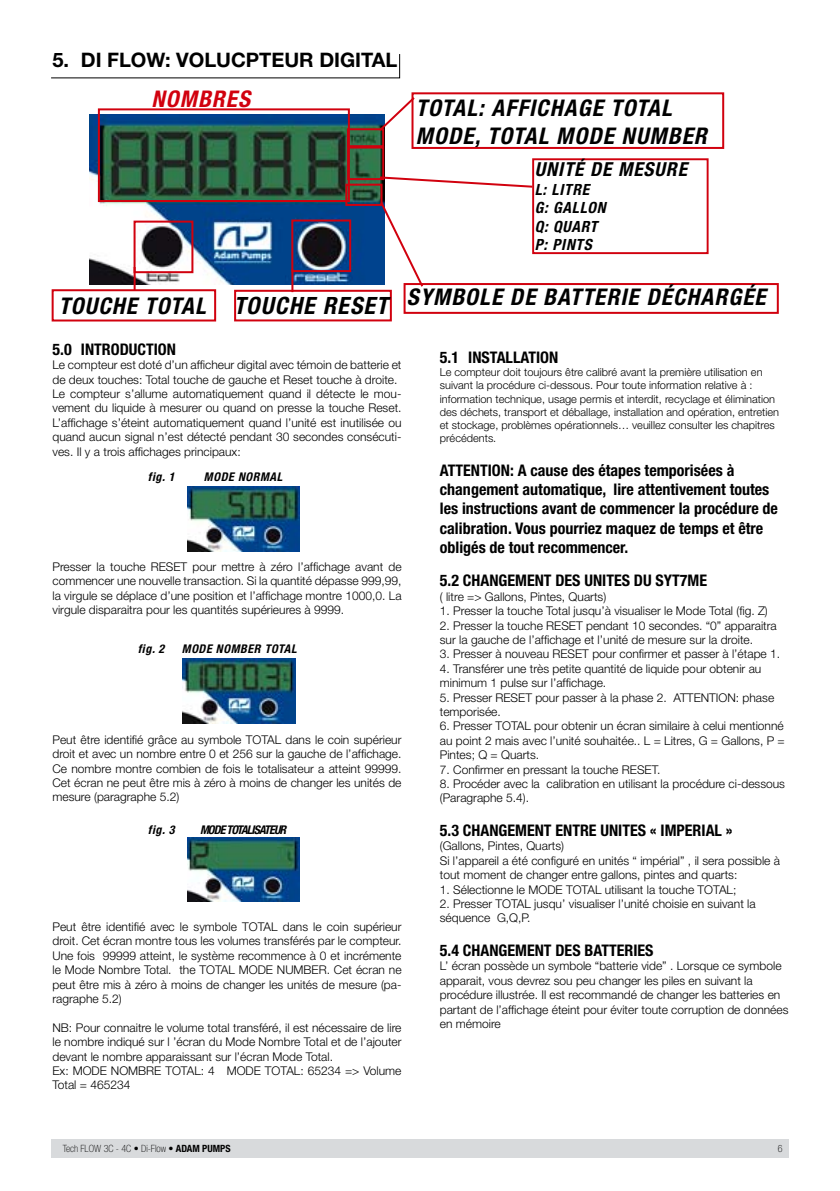
<style>
.page{position:relative;width:840px;height:1191px;background:#fff}
.page>*{position:absolute;margin:0;border:0;box-sizing:border-box;transform-origin:0 0}
.t1{font:italic 700 condensed 23.8px "Helvetica Neue";letter-spacing:.05em;color:#000}
.t2{font:italic 700 condensed 23px/27.6px "Helvetica Neue";letter-spacing:.05em;color:#000}
.t3{font:italic 700 condensed 23px "Helvetica Neue";color:#d1010e}
.t4{font:700 20px "Helvetica Neue";color:#000}
.t5{font:italic 700 condensed 19.4px "Helvetica Neue";color:#000}
.t6{font:700 condensed 16px/19.2px "Helvetica Neue";color:#000}
.t7{font:italic 700 condensed 15.4px/18.6px "Helvetica Neue";letter-spacing:.05em;color:#000}
.t8{font:300 12px/14.4px "Helvetica Neue";color:#000}
.t9{font:italic 700 condensed 12px "Helvetica Neue";letter-spacing:.05em;color:#000}
.t10{font:300 11px/13.2px "Helvetica Neue";color:#000}
.t11{font:100 condensed 10px "Helvetica Neue";color:#000}
.s1{font-weight:700}
</style>
<div class="page">
<div style="left:51px;top:1138px;width:737px;height:19px;background:#d8dadc"></div>
<svg style="left:51px;top:54px;width:349px;height:25px"></svg>
<img style="left:187px;top:486px;width:112px;height:65px">
<img style="left:182px;top:659px;width:113px;height:65px">
<img style="left:187px;top:837px;width:112px;height:65px">
<div style="left:532px;top:158px;width:176px;height:96px;border:2px solid #d1010e"></div>
<div style="left:403px;top:283px;width:375px;height:31px;border:2px solid #d1010e"></div>
<img style="left:90px;top:114px;width:294px;height:170px">
<div style="left:98px;top:108px;width:251px;height:94px;border:2px solid #d1010e"></div>
<div style="left:345px;top:184px;width:37px;height:22px;border:2px solid #d1010e"></div>
<div style="left:347px;top:146px;width:37px;height:34px;border:2px solid #d1010e"></div>
<div style="left:347px;top:128px;width:37px;height:19px;border:2px solid #d1010e"></div>
<svg style="left:377px;top:98px;width:38px;height:35px"></svg>
<div style="left:411px;top:92px;width:312px;height:57px;border:2px solid #d1010e"></div>
<svg style="left:377px;top:175px;width:157px;height:14px"></svg>
<svg style="left:378px;top:200px;width:46px;height:89px"></svg>
<div style="left:234px;top:290px;width:157px;height:31px;border:2px solid #d1010e"></div>
<div style="left:291px;top:219px;width:60px;height:53px;border:2px solid #d1010e"></div>
<hr style="left:291px;top:269px;width:2px;height:23px;background:#d1010e">
<div style="left:133px;top:221px;width:60px;height:52px;border:2px solid #d1010e"></div>
<hr style="left:133px;top:267px;width:2px;height:23px;background:#d1010e">
<div style="left:52px;top:289px;width:164px;height:32px;border:2px solid #d1010e"></div>
<h3 class="t4" style="left:52px;top:47px;width:139px">5. DI FLOW: VOLUCPTEUR</h3>
<h3 class="t4" style="left:319px;top:47px;width:12px">DIGITAL</h3>
<h2 class="t3" style="left:151px;top:84px;width:30px">NOMBRES</h2>
<h2 class="t2" style="left:416px;top:94px;width:292px;text-indent:134px">HAGE TOTAL<br>MODE, TOTAL MODE NUMBER</h2>
<h2 class="t2" style="left:416px;top:94px;width:89px">TOTAL: AFFIC</h2>
<h3 class="t5" style="left:534px;top:157px;width:97px">UNITÉ DE MES</h3>
<h3 class="t5" style="left:654px;top:157px;width:24px">URE</h3>
<p class="t7" style="left:534px;top:179px;width:73px">L: LITRE<br>G: GALLON<br>Q: QUA RT<br>P: PINTS</p>
<h2 class="t2" style="left:59px;top:291px;width:147px">TOUCHE TOTAL</h2>
<h1 class="t1" style="left:233px;top:291px;width:155px">TOUCHE RESET</h1>
<h2 class="t2" style="left:406px;top:283px;width:42px">SYMBOLE</h2>
<h2 class="t2" style="left:509px;top:283px;width:73px">DE BATTERIE</h2>
<h2 class="t2" style="left:646px;top:283px;width:122px">DÉCHARGÉE</h2>
<h3 class="t6" style="left:52px;top:339px;width:125px">5.0 INTRODUCTION</h3>
<p class="t8" style="left:52px;top:357px;width:350px">Le compteur est doté d’un afficheur digital avec témoin de batterie et de deux touches: Total touche de gauche et Reset touche à droite.<br>Le compteur s’allume automatiquement quand il détecte le mou&shy;vement du liquide à mesurer ou quand on presse la touche Reset.<br>L’affichage s’éteint automatiquement quand l’unité est inutilisée ou quand aucun signal n’est détecté pendant 30 secondes consécuti&shy;ves. Il y a trois affichages principaux:</p>
<p class="t9" style="left:148px;top:469px;width:28px">FIG. 1</p>
<p class="t9" style="left:204px;top:469px;width:9px">MODE</p>
<p class="t9" style="left:238px;top:469px;width:17px">NORM</p>
<p class="t9" style="left:269px;top:469px;width:14px">AL</p>
<p class="t8" style="left:52px;top:559px;width:350px;text-align:justify">Presser la touche RESET pour mettre à zéro l’affichage avant de commencer une nouvelle transaction. Si la quantité dépasse 999,99, la virgule se déplace d’une position et l’affichage montre 1000,0. La virgule disparaitra pour les quantités supérieures à 9999.</p>
<p class="t9" style="left:138px;top:641px;width:28px">FIG. 2</p>
<p class="t9" style="left:182px;top:641px;width:9px">MODE</p>
<p class="t9" style="left:216px;top:641px;width:16px">NOMBER</p>
<p class="t9" style="left:264px;top:641px;width:33px">TOTAL</p>
<p class="t8" style="left:52px;top:732px;width:350px;text-align:justify">Peut être identifié grâce au symbole TOTAL dans le coin supérieur droit et avec un nombre entre 0 et 256 sur la gauche de l’affichage.<br>Ce nombre montre combien de fois le totalisateur a atteint 99999.<br>Cet écran ne peut être mis à zéro à moins de changer les unités de mesure (paragraphe 5.2)</p>
<p class="t9" style="left:148px;top:822px;width:28px">FIG. 3</p>
<p class="t9" style="left:200px;top:822px;width:88px">MODE TOTALISATEUR</p>
<p class="t8" style="left:52px;top:919px;width:350px;text-align:justify">Peut être identifié avec le symbole TOTAL dans le coin supérieur droit. Cet écran montre tous les volumes transférés par le compteur.<br>Une fois 99999 atteint, le système recommence à 0 et incrémente le Mode Nombre Total. the TOTAL MODE NUMBER. Cet écran ne peut être mis à zéro à moins de changer les unités de mesure (pa&shy;ragraphe 5.2)</p>
<p class="t8" style="left:52px;top:1020px;width:350px">NB: Pour connaitre le volume total transféré, il est nécessaire de lire le nombre indiqué sur l ’écran du Mode Nombre Total et de l’ajouter devant le nombre apparaissant sur l’écran Mode Total.<br>Ex: MODE NOMBRE TOTAL: 4 MODE TOTAL: 65234 =&gt; Volume Total = 465234</p>
<h3 class="t6" style="left:439px;top:347px;width:120px">5.1 INSTALLATION</h3>
<p class="t10" style="left:439px;top:365px;width:340px">Le compteur doit toujours être calibré avant la première utilisation en suivant la procédure ci-dessous. Pour toute information relative à : information technique, usage permis et interdit, recyclage et élimination des déchets, transport et déballage, installation and opération, entretien et stockage, problèmes opérationnels… veuillez consulter les chapitres précédents.</p>
<h3 class="t6" style="left:439px;top:460px;width:339px">ATTENTION: A cause des étapes temporisées à changement automatique, lire attentivement toutes les instructions avant de commencer la procédure de calibration. Vous pourriez maquez de temps et être obligés de tout recommencer.</h3>
<h3 class="t6" style="left:439px;top:571px;width:269px">5.2 CHANGEMENT DES UNITES DU SYT7ME</h3>
<p class="t8" style="left:439px;top:589px;width:168px">( litre =&gt; Gallons, Pintes, Quarts)</p>
<p class="t8" style="left:439px;top:603px;width:329px">1. Presser la touche Total jusqu’à visualiser le Mode Total (fig. Z)</p>
<p class="t8" style="left:439px;top:618px;width:338px">2. Presser la touche RESET pendant 10 secondes. “0” apparaitra sur la gauche de l’affichage et l’unité de mesure sur la droite.</p>
<p class="t8" style="left:439px;top:646px;width:341px">3. Presser à nouveau RESET pour confirmer et passer à l’étape 1.</p>
<p class="t8" style="left:439px;top:661px;width:323px">4. Transférer une très petite quantité de liquide pour obtenir au minimum 1 pulse sur l’affichage.</p>
<p class="t8" style="left:439px;top:690px;width:335px">5. Presser RESET pour passer à la phase 2. ATTENTION: phase temporisée.</p>
<p class="t8" style="left:439px;top:718px;width:346px;text-align:justify">6. Presser TOTAL pour obtenir un écran similaire à celui mentionné au point 2 mais avec l’unité souhaitée.. L = Litres, G = Gallons, P = Pintes; Q = Quarts.</p>
<p class="t8" style="left:439px;top:762px;width:222px">7. Confirmer en pressant la touche RESET.</p>
<p class="t8" style="left:439px;top:776px;width:346px">8. Procéder avec la calibration en utilisant la procédure ci-dessous (Paragraphe 5.4).</p>
<h3 class="t6" style="left:439px;top:820px;width:294px">5.3 CHANGEMENT ENTRE UNITES « IMPERIAL »</h3>
<p class="t8" style="left:439px;top:838px;width:341px">(Gallons, Pintes, Quarts)<br>Si l’appareil a été configuré en unités “ impérial” , il sera possible à tout moment de changer entre gallons, pintes and quarts:</p>
<p class="t8" style="left:439px;top:882px;width:298px">1. Sélectionne le MODE TOTAL utilisant la touche TOTAL;</p>
<p class="t8" style="left:439px;top:896px;width:317px">2. Presser TOTAL jusqu’ visualiser l’unité choisie en suivant la séquence G,Q,P.</p>
<h3 class="t6" style="left:439px;top:940px;width:215px">5.4 CHANGEMENT DES BATTERIES</h3>
<p class="t8" style="left:439px;top:958px;width:350px">L’ écran possède un symbole “batterie vide” . Lorsque ce symbole apparait, vous devrez sou peu changer les piles en suivant la procédure illustrée. Il est recommandé de changer les batteries en partant de l’affichage éteint pour éviter toute corruption de données en mémoire</p>
<p class="t11" style="left:63px;top:1143px;width:169px">Tech FLOW 3C - 4C • Di-Flow • <span class="s1">ADAM PUMPS</span></p>
<p class="t11" style="left:777px;top:1143px;width:6px">6</p>
</div>
